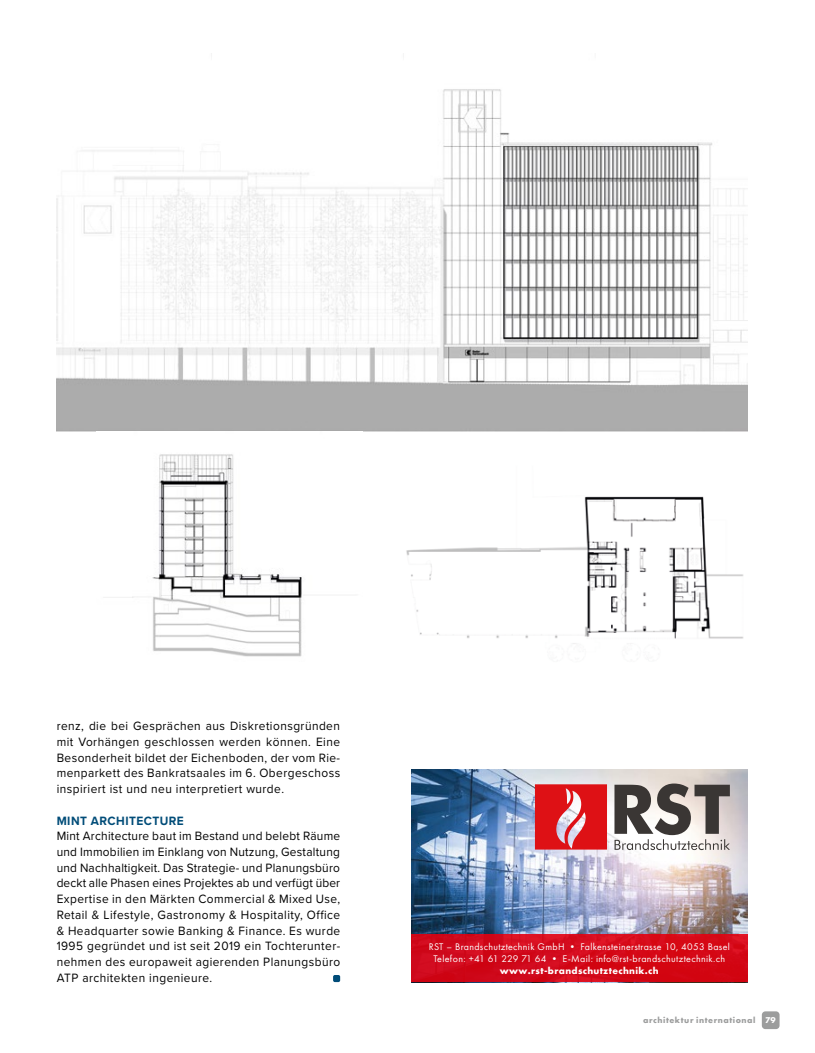
<style>
.page{position:relative;width:815px;height:1053px;background:#fff}
.page>*{position:absolute;margin:0;border:0;box-sizing:border-box;transform-origin:0 0}
.t1{font:12.5px/15.8px "Proxima Nova";letter-spacing:.04em;color:#000;text-align:justify;scale:.95 1}
.t2{font:700 12.5px "Proxima Nova";letter-spacing:.04em;color:#004c78;scale:.95 1}
.t3{font:10px/12px "Futura PT";letter-spacing:.035em;color:#fff;text-align:center}
.t4{font:700 10px "Futura PT";letter-spacing:.035em;color:#fff}
.t5{font:700 8.75px "Futura PT";letter-spacing:.06em;color:#9c9d9d}
.s1{color:#fff}
</style>
<div class="page">
<div style="left:762px;top:1011px;width:18px;height:17px;background:#9c9d9d;border-radius:4px"></div>
<img style="left:411px;top:769px;width:337px;height:165px">
<svg style="left:614px;top:783px;width:116px;height:67px"></svg>
<svg style="left:535px;top:784px;width:72px;height:65px;background:#df363b"></svg>
<div style="left:411px;top:934px;width:337px;height:47px;background:#d30818"></div>
<img style="left:57px;top:89px;width:691px;height:342px">
<img style="left:104px;top:454px;width:198px;height:203px">
<img style="left:406px;top:496px;width:338px;height:148px">
<div style="left:333px;top:974px;width:7px;height:7px;background:#004c78;border-radius:2px"></div>
<p class="t1" style="left:57px;top:717px;width:300px">renz, die bei Gesprächen aus Diskretionsgründen mit Vorhängen geschlossen werden können. Eine Besonderheit bildet der Eichenboden, der vom Rie&shy;menparkett des Bankratsaales im 6. Obergeschoss inspiriert ist und neu interpretiert wurde.</p>
<p class="t2" style="left:57px;top:811px;width:135px">MINT ARCHITECTURE</p>
<p class="t1" style="left:57px;top:827px;width:300px">Mint Architecture baut im Bestand und belebt Räume und Immobilien im Einklang von Nutzung, Gestaltung und Nachhaltigkeit. Das Strategie- und Planungsbüro deckt alle Phasen eines Projektes ab und verfügt über Expertise in den Märkten Commercial &amp; Mixed Use, Retail &amp; Lifestyle, Gastronomy &amp; Hospitality, Office &amp; Headquarter sowie Banking &amp; Finance. Es wurde 1995 gegründet und ist seit 2019 ein Tochterunter&shy;nehmen des europaweit agierenden Planungsbüro ATP architekten ingenieure.</p>
<p class="t3" style="left:429px;top:940px;width:303px">RST – Brandschutztechnik GmbH • Falkensteinerstrasse 10, 4053 Basel<br>Telefon: +41 61 229 71 64 • E-Mail: info@rst-brandschutztechnik.ch</p>
<p class="t4" style="left:500px;top:964px;width:160px">www.rst-brandschutztechnik.ch</p>
<p class="t5" style="left:643px;top:1014px;width:134px">architektur international <span class="s1">79</span></p>
</div>
